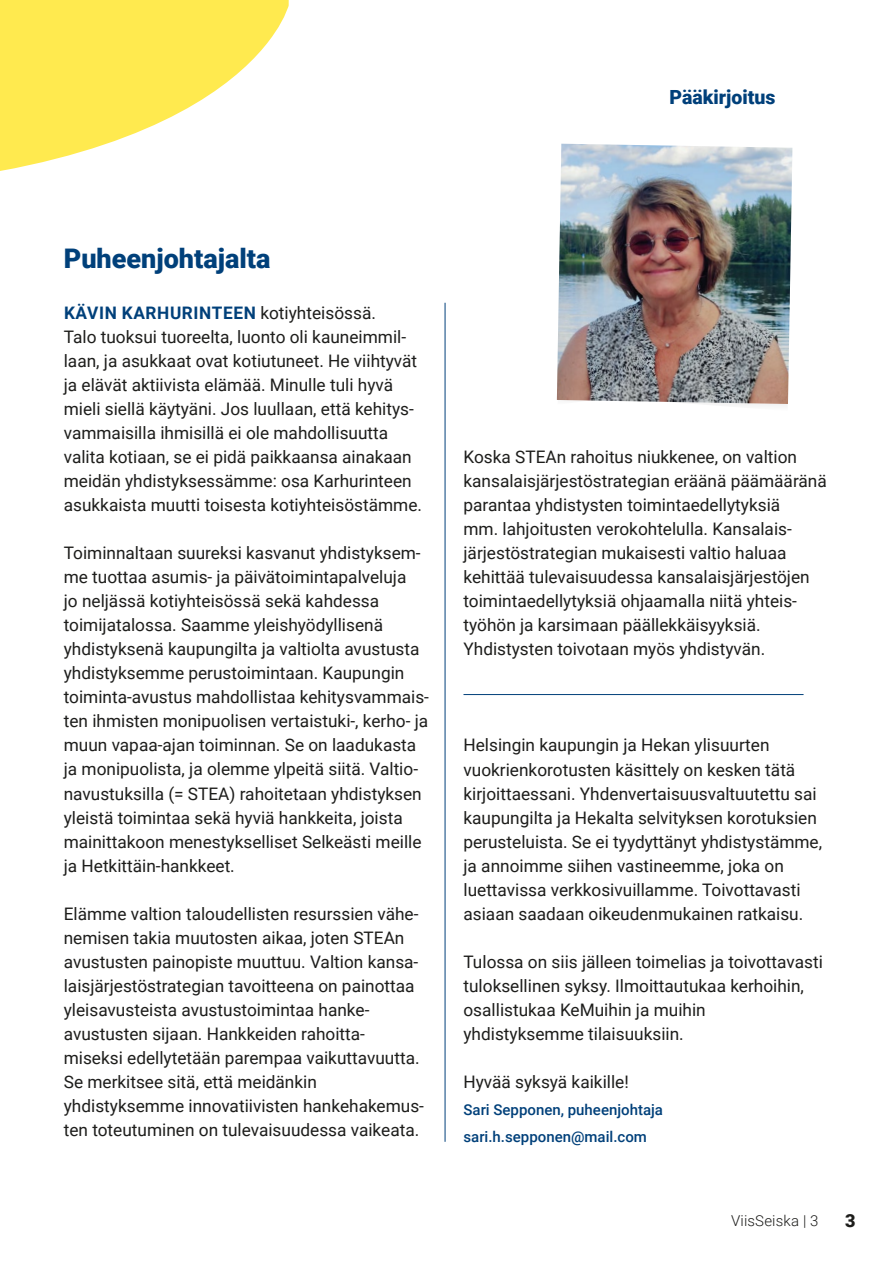
<style>
.page{position:relative;width:893px;height:1263px;background:#fff}
.page>*{position:absolute;margin:0;border:0;box-sizing:border-box;transform-origin:0 0}
.t1{font:900 27px "Roboto";color:#00407a}
.t2{font:900 19.5px "Roboto";color:#00407a}
.t3{font:900 18px "Roboto";color:#1d1d1b}
.t4{font:17.25px/24px "Roboto";color:#1d1d1b}
.t5{font:500 15px/27px "Roboto";color:#00407a}
.t6{font:300 15px "Roboto";letter-spacing:.01em;color:#1d1d1b}
.s1{font-weight:700;color:#00407a}
</style>
<div class="page">
<svg style="left:0;top:0;width:289px;height:171px;fill:#ffea4f"></svg>
<hr style="left:445px;top:303px;width:1px;height:839px;background:#00407a">
<svg style="left:707px;top:404px;width:80px;height:2px"></svg>
<img style="left:557px;top:144px;width:235px;height:260px">
<hr style="left:463px;top:694px;width:340px;height:1px;background:#00407a">
<p class="t2" style="left:669px;top:83px;width:107px">Pääkirjoitus</p>
<h1 class="t1" style="left:64px;top:239px;width:208px">Puheenjohtajalta</h1>
<p class="t4" style="left:64px;top:300px;width:360px"><span class="s1">KÄVIN KARHURINTEEN</span> kotiyhteisössä.<br>Talo tuoksui tuoreelta, luonto oli kauneimmil&shy;laan, ja asukkaat ovat kotiutuneet. He viihtyvät ja elävät aktiivista elämää. Minulle tuli hyvä mieli siellä käytyäni. Jos luullaan, että kehitys&shy;vammaisilla ihmisillä ei ole mahdollisuutta valita kotiaan, se ei pidä paikkaansa ainakaan meidän yhdistyksessämme: osa Karhurinteen asukkaista muutti toisesta kotiyhteisöstämme.</p>
<p class="t4" style="left:64px;top:540px;width:367px">Toiminnaltaan suureksi kasvanut yhdistyksem&shy;me tuottaa asumis- ja päivätoimintapalveluja<br>jo neljässä kotiyhteisössä sekä kahdessa toimijatalossa. Saamme yleishyödyllisenä yhdistyksenä kaupungilta ja valtiolta avustusta yhdistyksemme perustoimintaan. Kaupungin toiminta-avustus mahdollistaa kehitysvammais&shy;ten ihmisten monipuolisen vertaistuki-, kerho- ja muun vapaa-ajan toiminnan. Se on laadukasta ja monipuolista, ja olemme ylpeitä siitä. Valtio&shy;navustuksilla (= STEA) rahoitetaan yhdistyksen yleistä toimintaa sekä hyviä hankkeita, joista mainittakoon menestykselliset Selkeästi meille ja Hetkittäin-hankkeet.</p>
<p class="t4" style="left:64px;top:901px;width:362px">Elämme valtion taloudellisten resurssien vähe&shy;nemisen takia muutosten aikaa, joten STEAn avustusten painopiste muuttuu. Valtion kansa&shy;laisjärjestöstrategian tavoitteena on painottaa yleisavusteista avustustoimintaa hanke&shy;avustusten sijaan. Hankkeiden rahoitta&shy;miseksi edellytetään parempaa vaikuttavuutta.<br>Se merkitsee sitä, että meidänkin yhdistyksemme innovatiivisten hankehakemus&shy;ten toteutuminen on tulevaisuudessa vaikeata.</p>
<p class="t4" style="left:463px;top:444px;width:365px">Koska STEAn rahoitus niukkenee, on valtion kansalaisjärjestöstrategian eräänä päämääränä parantaa yhdistysten toimintaedellytyksiä<br>mm. lahjoitusten verokohtelulla. Kansalais&shy;järjestöstrategian mukaisesti valtio haluaa kehittää tulevaisuudessa kansalaisjärjestöjen toimintaedellytyksiä ohjaamalla niitä yhteis&shy;työhön ja karsimaan päällekkäisyyksiä.<br>Yhdistysten toivotaan myös yhdistyvän.</p>
<p class="t4" style="left:463px;top:733px;width:360px">Helsingin kaupungin ja Hekan ylisuurten vuokrienkorotusten käsittely on kesken tätä kirjoittaessani. Yhdenvertaisuusvaltuutettu sai kaupungilta ja Hekalta selvityksen korotuksien perusteluista. Se ei tyydyttänyt yhdistystämme, ja annoimme siihen vastineemme, joka on luettavissa verkkosivuillamme. Toivottavasti asiaan saadaan oikeudenmukainen ratkaisu.</p>
<p class="t4" style="left:463px;top:949px;width:361px">Tulossa on siis jälleen toimelias ja toivottavasti tuloksellinen syksy. Ilmoittautukaa kerhoihin, osallistukaa KeMuihin ja muihin yhdistyksemme tilaisuuksiin.</p>
<p class="t4" style="left:463px;top:1069px;width:167px">Hyvää syksyä kaikille!</p>
<p class="t5" style="left:463px;top:1096px;width:201px">Sari Sepponen, puheenjohtaja sari.h.sepponen@mail.com</p>
<p class="t6" style="left:731px;top:1210px;width:89px">ViisSeiska | 3</p>
<p class="t3" style="left:845px;top:1208px;width:12px">3</p>
</div>
